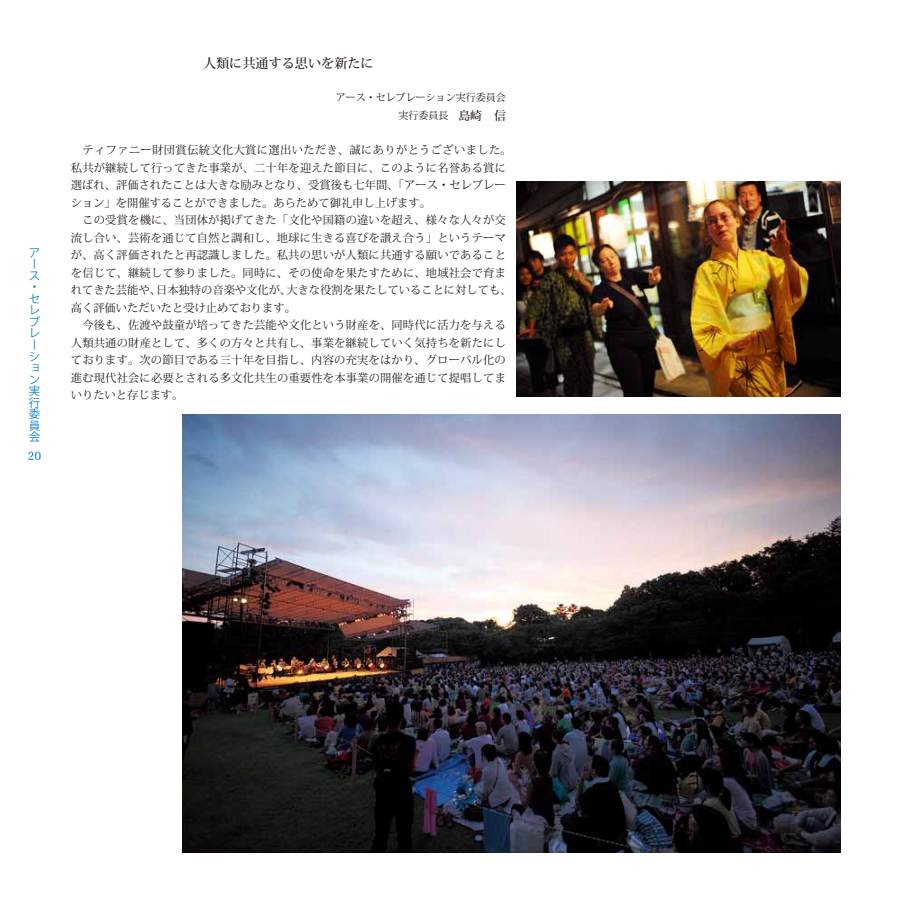
<style>
.page{position:relative;width:911px;height:911px;background:#fff}
.page>*{position:absolute;margin:0;border:0;box-sizing:border-box;transform-origin:0 0}
.t1{font:500 13.12px "Koz Min Pro";color:#221815}
.t2{font:12.5px "Otama Text";color:#0f82c6}
.t3{font:11.5px/11.5px "Koz Go Pro";color:#0f82c6}
.t4{font:11.25px/17.5px "Koz Min Pro";letter-spacing:.02em;color:#221815}
.t5{font:10px/18.5px "Koz Min Pro";color:#221815;text-align:right}
.s1{font-weight:500;font-size:11.88px}
</style>
<div class="page">
<img style="left:516px;top:181px;width:324px;height:216px">
<img style="left:182px;top:414px;width:658px;height:439px">
<p class="t3" style="left:29px;top:247px;width:13px">アース・セレブレーション実行委員会</p>
<p class="t2" style="left:28px;top:448px;width:15px">20</p>
<p class="t1" style="left:203px;top:54px;width:172px">人類に共通する思いを新たに</p>
<p class="t5" style="left:336px;top:87px;width:171px">アース・セレブレーション実行委員会実行委員長　<span class="s1">島崎　信</span></p>
<p class="t4" style="left:71px;top:141px;width:442px">　ティファニー財団賞伝統文化大賞に選出いただき、誠にありがとうございました。私共が継続して行ってきた事業が、二十年を迎えた節目に、このように名誉ある賞に選ばれ、評価されたことは大きな励みとなり、受賞後も七年間、「アース・セレブレーション」を開催することができました。あらためて御礼申し上げます。<br>　この受賞を機に、当団体が掲げてきた「文化や国籍の違いを超え、様々な人々が交流し合い、芸術を通じて自然と調和し、地球に生きる喜びを讃え合う」というテーマが、高く評価されたと再認識しました。私共の思いが人類に共通する願いであることを信じて、継続して参りました。同時に、その使命を果たすために、地域社会で育まれてきた芸能や、日本独特の音楽や文化が、大きな役割を果たしていることに対しても、高く評価いただいたと受け止めております。<br>　今後も、佐渡や鼓童が培ってきた芸能や文化という財産を、同時代に活力を与える人類共通の財産として、多くの方々と共有し、事業を継続していく気持ちを新たにしております。次の節目である三十年を目指し、内容の充実をはかり、グローバル化の進む現代社会に必要とされる多文化共生の重要性を本事業の開催を通じて提唱してまいりたいと存じます。</p>
</div>
